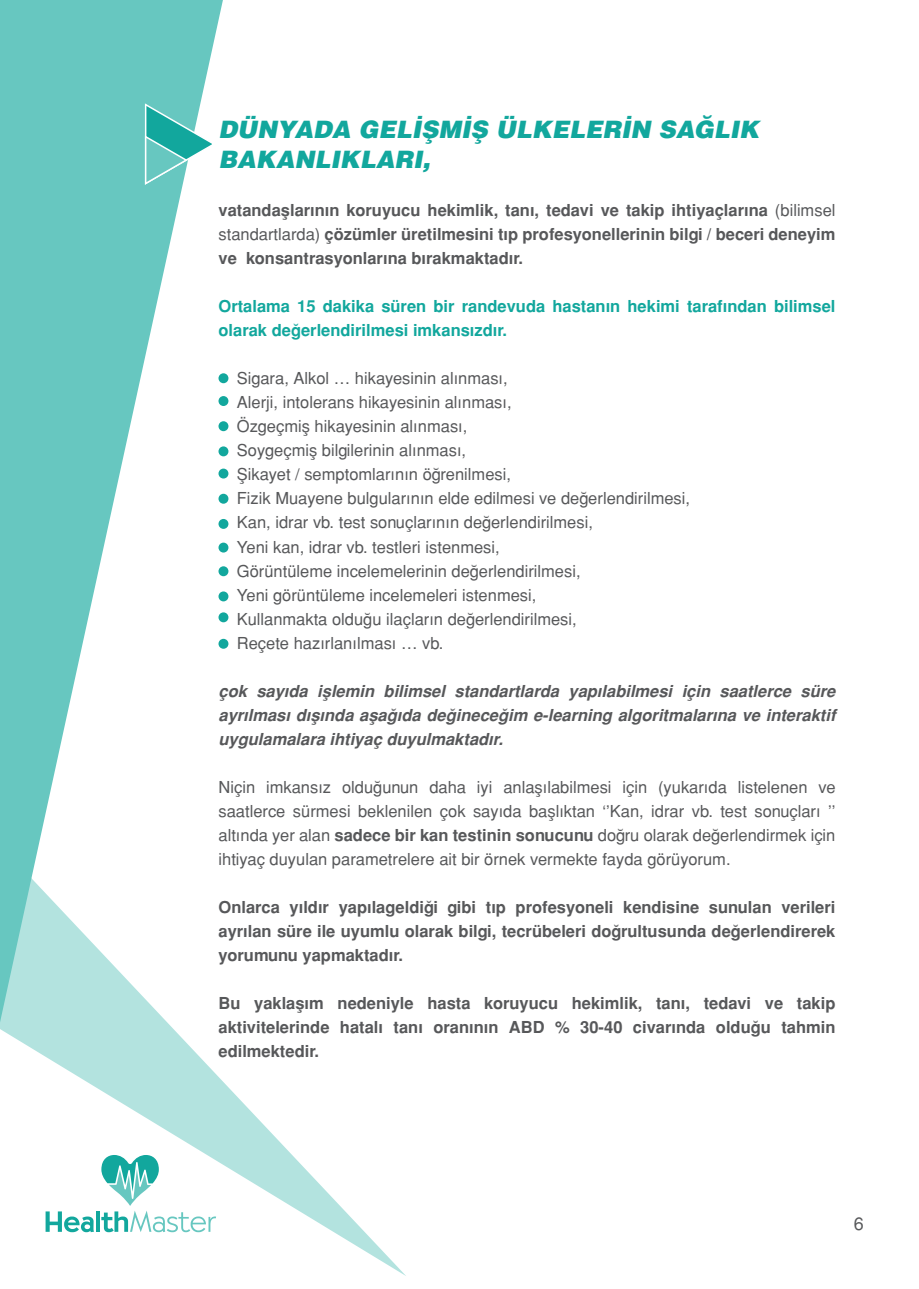
<style>
.page{position:relative;width:919px;height:1289px;background:#fff}
.page>*{position:absolute;margin:0;border:0;box-sizing:border-box;transform-origin:0 0}
.t1{font:24px/30px "Helvetica Black Italic Tr";color:#12a79d}
.t2{font:18px "Helvetica Normal Tr";color:#57585a}
.t3{font:16.5px/24px "Helvetica Normal Tr";color:#57585a}
.t4{font:700 16.5px/24px "Helvetica Tr";color:#57585a;text-align:justify}
.t5{font:16.5px/24px "Helvetica Bold Italic Tr";color:#57585a;text-align:justify}
.t6{font:700 16.5px/24px "Helvetica Tr";color:#12a79d}
.s1{font-family:"Helvetica Normal Tr";font-weight:400}
.s2{font-family:"Helvetica Tr";font-weight:700}
</style>
<div class="page">
<svg style="left:0;top:0;width:223px;height:838px;fill:#67c7c0"></svg>
<svg style="left:0;top:838px;width:406px;height:438px"></svg>
<div style="left:218px;top:373px;width:10px;height:10px;background:#12a79d;border-radius:50%"></div>
<div style="left:218px;top:396px;width:10px;height:10px;background:#12a79d;border-radius:50%"></div>
<div style="left:218px;top:421px;width:10px;height:10px;background:#12a79d;border-radius:50%"></div>
<div style="left:218px;top:446px;width:10px;height:10px;background:#12a79d;border-radius:50%"></div>
<div style="left:218px;top:468px;width:10px;height:10px;background:#12a79d;border-radius:50%"></div>
<div style="left:218px;top:494px;width:10px;height:9px;background:#12a79d;border-radius:50%"></div>
<div style="left:218px;top:519px;width:10px;height:10px;background:#12a79d;border-radius:50%"></div>
<div style="left:218px;top:542px;width:10px;height:10px;background:#12a79d;border-radius:50%"></div>
<div style="left:218px;top:566px;width:10px;height:10px;background:#12a79d;border-radius:50%"></div>
<div style="left:218px;top:591px;width:10px;height:10px;background:#12a79d;border-radius:50%"></div>
<div style="left:218px;top:639px;width:10px;height:9px;background:#12a79d;border-radius:50%"></div>
<div style="left:218px;top:612px;width:10px;height:10px;background:#12a79d;border-radius:50%"></div>
<svg style="left:144px;top:102px;width:72px;height:84px"></svg>
<h1 class="t1" style="left:218px;top:114px;width:542px">DÜNYADA GELİŞMİŞ ÜLKELERİN SAĞLIK<br>BAKANLIKLARI,</h1>
<p class="t4" style="left:218px;top:198px;width:618px">vatandaşlarının koruyucu hekimlik, tanı, tedavi ve takip ihtiyaçlarına <span class="s1">(bilimsel standartlarda)</span> çözümler üretilmesini tıp profesyonellerinin bilgi / beceri deneyim ve konsantrasyonlarına bırakmaktadır.</p>
<p class="t6" style="left:218px;top:294px;width:618px">Ortalama 15 dakika süren bir randevuda hastanın hekimi tarafından bilimsel olarak değerlendirilmesi imkansızdır.</p>
<p class="t3" style="left:237px;top:366px;width:454px">Sigara, Alkol … hikayesinin alınması,<br>Alerji, intolerans hikayesinin alınması,<br>Özgeçmiş hikayesinin alınması,<br>Soygeçmiş bilgilerinin alınması,<br>Şikayet / semptomlarının öğrenilmesi,<br>Fizik Muayene bulgularının elde edilmesi ve değerlendirilmesi, Kan, idrar vb. test sonuçlarının değerlendirilmesi,<br>Yeni kan, idrar vb. testleri istenmesi,<br>Görüntüleme incelemelerinin değerlendirilmesi,<br>Yeni görüntüleme incelemeleri istenmesi,<br>Kullanmakta olduğu ilaçların değerlendirilmesi,<br>Reçete hazırlanılması … vb.</p>
<p class="t5" style="left:218px;top:678px;width:618px">çok sayıda işlemin bilimsel standartlarda yapılabilmesi için saatlerce süre ayrılması dışında aşağıda değineceğim e-learning algoritmalarına ve interaktif uygulamalara ihtiyaç duyulmaktadır.</p>
<p class="t3" style="left:218px;top:774px;width:618px;text-align:justify">Niçin imkansız olduğunun daha iyi anlaşılabilmesi için (yukarıda listelenen ve saatlerce sürmesi beklenilen çok sayıda başlıktan ‘’Kan, idrar vb. test sonuçları ’’ altında yer alan <span class="s2">sadece bir kan testinin sonucunu</span> doğru olarak değerlendirmek için ihtiyaç duyulan parametrelere ait bir örnek vermekte fayda görüyorum.</p>
<p class="t4" style="left:218px;top:894px;width:618px">Onlarca yıldır yapılageldiği gibi tıp profesyoneli kendisine sunulan verileri ayrılan süre ile uyumlu olarak bilgi, tecrübeleri doğrultusunda değerlendirerek yorumunu yapmaktadır.</p>
<p class="t4" style="left:218px;top:990px;width:618px">Bu yaklaşım nedeniyle hasta koruyucu hekimlik, tanı, tedavi ve takip aktivitelerinde hatalı tanı oranının ABD % 30-40 civarında olduğu tahmin edilmektedir.</p>
<p class="t2" style="left:853px;top:1213px;width:12px">6</p>
</div>
